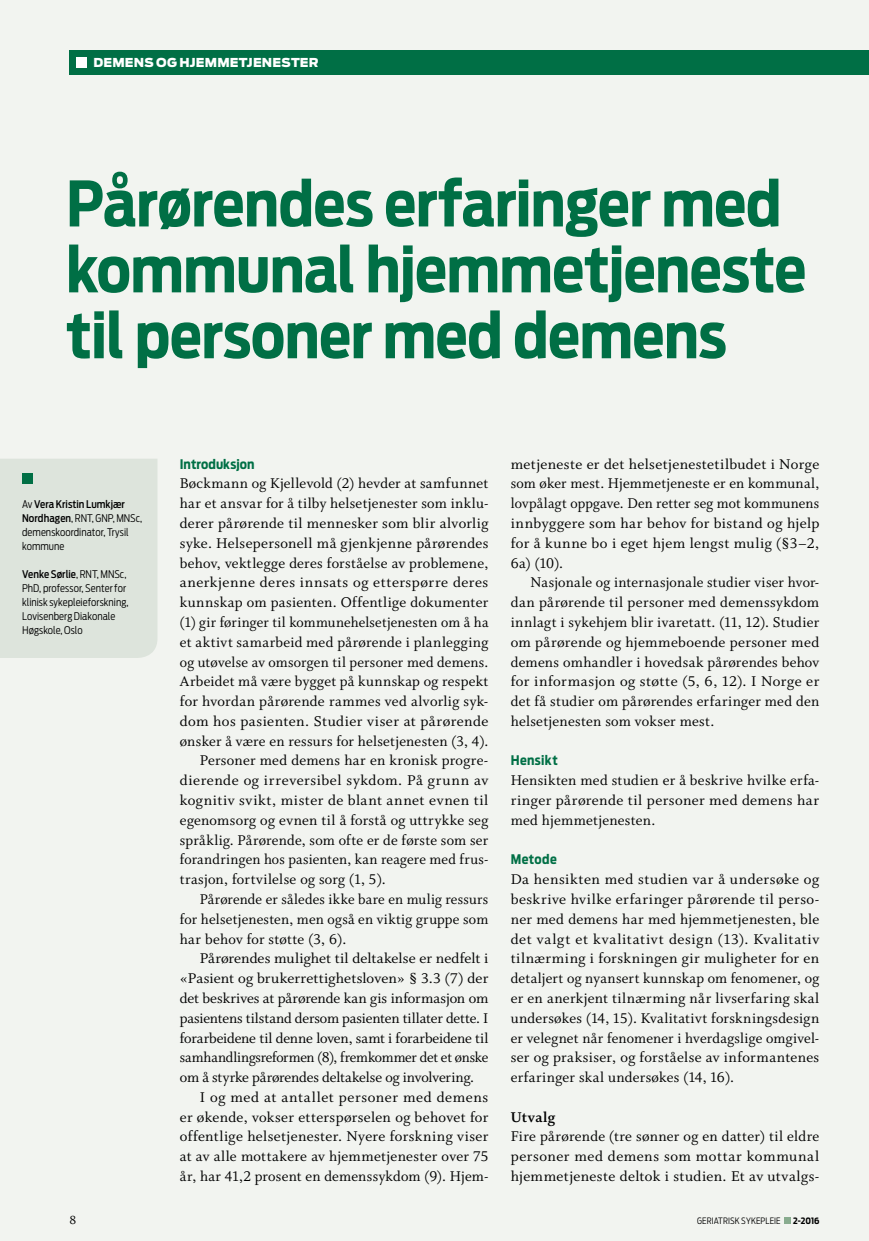
<style>
.page{position:relative;width:869px;height:1241px;background:#fff}
.page>*{position:absolute;margin:0;border:0;box-sizing:border-box;transform-origin:0 0}
.t1{font:700 62.12px/65.8px "Antenna Cond";letter-spacing:-.01em;color:#006f45}
.t2{font:15.75px/19.8px "Whitman Roman LF";letter-spacing:.015em;color:#000;text-align:justify}
.t3{font:15.75px "Whitman Roman LF";letter-spacing:-.01em;color:#000}
.t4{font:15.75px "Whitman Roman LF";letter-spacing:-.015em;color:#000}
.t5{font:15.75px "Whitman Roman LF";letter-spacing:-.005em;color:#000}
.t6{font:15.75px "Whitman Roman LF";letter-spacing:.035em;color:#000}
.t7{font:15.75px "Whitman Bold LF";letter-spacing:.03em;color:#000}
.t8{font:700 13.12px "Antenna Cond";letter-spacing:.02em;color:#006f45}
.t9{font:13.12px "Whitman Roman LF";color:#000}
.t10{font:900 12.25px "Antenna";letter-spacing:.015em;color:#fff}
.t11{font:300 10.5px/14px "Antenna Cond";letter-spacing:.005em;color:#000}
.t12{font:300 8.75px "Antenna Cond";letter-spacing:.01em;color:#000}
.t13{font:700 8.75px "Antenna Cond";color:#000}
.s1{font-weight:500}
</style>
<div class="page">
<div style="left:0;top:0;width:868px;height:1240px;background:#f2f4f0"></div>
<div style="left:69px;top:50px;width:799px;height:24px;background:#006f45"></div>
<div style="left:76px;top:57px;width:11px;height:10px;background:#fff"></div>
<div style="left:0;top:459px;width:157px;height:199px;background:#dde4dc"></div>
<div style="left:22px;top:473px;width:11px;height:11px;background:#006f45"></div>
<div style="left:783px;top:1216px;width:7px;height:7px;background:#89ac8f"></div>
<p class="t10" style="left:93px;top:55px;width:227px">DEMENS OG HJEMMETJENESTER</p>
<h1 class="t1" style="left:66px;top:171px;width:741px">Pårørendes erfaringer med kommunal hjemmetjeneste til personer med demens</h1>
<p class="t11" style="left:22px;top:497px;width:122px">Av <span class="s1">Vera Kristin Lumkjær<br>Nordhagen</span>, RNT, GNP, MNSc, demenskoordinator, Trysil kommune</p>
<p class="t11" style="left:22px;top:567px;width:108px"><span class="s1">Venke Sørlie</span>, RNT, MNSc,<br>PhD, professor, Senter for klinisk sykepleieforskning,<br>Lovisenberg Diakonale<br>Høgskole, Oslo</p>
<p class="t8" style="left:180px;top:456px;width:76px">Introduksjon</p>
<p class="t2" style="left:180px;top:474px;width:310px">Bøckmann og Kjellevold (2) hevder at samfunnet</p>
<p class="t2" style="left:180px;top:494px;width:310px">har et ansvar for å tilby helsetjenester som inklu-</p>
<p class="t2" style="left:180px;top:513px;width:310px">derer pårørende til mennesker som blir alvorlig</p>
<p class="t2" style="left:180px;top:533px;width:310px">syke. Helsepersonell må gjenkjenne pårørendes</p>
<p class="t2" style="left:180px;top:553px;width:310px">behov, vektlegge deres forståelse av problemene,</p>
<p class="t2" style="left:180px;top:573px;width:310px">anerkjenne deres innsats og etterspørre deres</p>
<p class="t2" style="left:180px;top:592px;width:310px">kunnskap om pasienten. Offentlige dokumenter</p>
<p class="t2" style="left:180px;top:612px;width:310px">(1) gir føringer til kommunehelsetjenesten om å ha</p>
<p class="t2" style="left:180px;top:632px;width:310px">et aktivt samarbeid med pårørende i planlegging</p>
<p class="t2" style="left:180px;top:652px;width:310px">og utøvelse av omsorgen til personer med demens.</p>
<p class="t2" style="left:180px;top:671px;width:310px">Arbeidet må være bygget på kunnskap og respekt</p>
<p class="t2" style="left:180px;top:691px;width:310px">for hvordan pårørende rammes ved alvorlig syk-</p>
<p class="t2" style="left:180px;top:711px;width:310px">dom hos pasienten. Studier viser at pårørende</p>
<p class="t2" style="left:180px;top:731px;width:310px">ønsker å være en ressurs for helsetjenesten (3, 4).</p>
<p class="t2" style="left:199px;top:751px;width:290px">Personer med demens har en kronisk progre-</p>
<p class="t2" style="left:180px;top:770px;width:310px">dierende og irreversibel sykdom. På grunn av</p>
<p class="t2" style="left:180px;top:790px;width:310px">kognitiv svikt, mister de blant annet evnen til</p>
<p class="t2" style="left:180px;top:810px;width:310px">egenomsorg og evnen til å forstå og uttrykke seg</p>
<p class="t2" style="left:180px;top:830px;width:310px">språklig. Pårørende, som ofte er de første som ser</p>
<p class="t2" style="left:180px;top:849px;width:310px">forandringen hos pasienten, kan reagere med frus-</p>
<p class="t2" style="left:180px;top:869px;width:207px">trasjon, fortvilelse og sorg (1, 5).</p>
<p class="t2" style="left:199px;top:889px;width:290px">Pårørende er således ikke bare en mulig ressurs</p>
<p class="t2" style="left:180px;top:909px;width:310px">for helsetjenesten, men også en viktig gruppe som</p>
<p class="t2" style="left:180px;top:929px;width:168px">har behov for støtte (3, 6).</p>
<p class="t2" style="left:199px;top:948px;width:290px">Pårørendes mulighet til deltakelse er nedfelt i</p>
<p class="t2" style="left:180px;top:968px;width:310px">«Pasient og brukerrettighetsloven» § 3.3 (7) der</p>
<p class="t5" style="left:180px;top:989px;width:310px">det beskrives at pårørende kan gis informasjon om</p>
<p class="t3" style="left:180px;top:1009px;width:310px">pasientens tilstand dersom pasienten tillater dette. I</p>
<p class="t3" style="left:180px;top:1028px;width:310px">forarbeidene til denne loven, samt i forarbeidene til</p>
<p class="t4" style="left:180px;top:1048px;width:310px">samhandlingsreformen (8), fremkommer det et ønske</p>
<p class="t3" style="left:180px;top:1068px;width:295px">om å styrke pårørendes deltakelse og involvering.</p>
<p class="t6" style="left:199px;top:1088px;width:290px">I og med at antallet personer med demens</p>
<p class="t2" style="left:180px;top:1107px;width:310px">er økende, vokser etterspørselen og behovet for</p>
<p class="t2" style="left:180px;top:1126px;width:310px">offentlige helsetjenester. Nyere forskning viser</p>
<p class="t2" style="left:180px;top:1146px;width:310px">at av alle mottakere av hjemmetjenester over 75</p>
<p class="t2" style="left:180px;top:1166px;width:310px">år, har 41,2 prosent en demenssykdom (9). Hjem-</p>
<p class="t2" style="left:510px;top:454px;width:310px">metjeneste er det helsetjenestetilbudet i Norge som øker mest. Hjemmetjeneste er en kommunal, lovpålagt oppgave. Den retter seg mot kommunens innbyggere som har behov for bistand og hjelp for å kunne bo i eget hjem lengst mulig (§3–2, 6a) (10).</p>
<p class="t2" style="left:510px;top:573px;width:310px;text-indent:20px">Nasjonale og internasjonale studier viser hvor&shy;dan pårørende til personer med demenssykdom innlagt i sykehjem blir ivaretatt. (11, 12). Studier om pårørende og hjemmeboende personer med demens omhandler i hovedsak pårørendes behov for informasjon og støtte (5, 6, 12). I Norge er det få studier om pårørendes erfaringer med den helsetjenesten som vokser mest.</p>
<p class="t8" style="left:510px;top:752px;width:49px">Hensikt</p>
<p class="t2" style="left:510px;top:770px;width:310px">Hensikten med studien er å beskrive hvilke erfa&shy;ringer pårørende til personer med demens har med hjemmetjenesten.</p>
<p class="t8" style="left:510px;top:851px;width:48px">Metode</p>
<p class="t2" style="left:510px;top:869px;width:310px">Da hensikten med studien var å undersøke og beskrive hvilke erfaringer pårørende til perso&shy;ner med demens har med hjemmetjenesten, ble det valgt et kvalitativt design (13). Kvalitativ tilnærming i forskningen gir muligheter for en detaljert og nyansert kunnskap om fenomener, og er en anerkjent tilnærming når livserfaring skal undersøkes (14, 15). Kvalitativt forskningsdesign er velegnet når fenomener i hverdagslige omgivel&shy;ser og praksiser, og forståelse av informantenes erfaringer skal undersøkes (14, 16).</p>
<p class="t7" style="left:510px;top:1107px;width:46px">Utvalg</p>
<p class="t2" style="left:510px;top:1126px;width:310px">Fire pårørende (tre sønner og en datter) til eldre personer med demens som mottar kommunal hjemmetjeneste deltok i studien. Et av utvalgs-</p>
<p class="t9" style="left:69px;top:1212px;width:8px">8</p>
<p class="t12" style="left:697px;top:1214px;width:85px">GERIATRISK SYKEPLEIE</p>
<p class="t13" style="left:792px;top:1214px;width:28px">2-2016</p>
</div>
